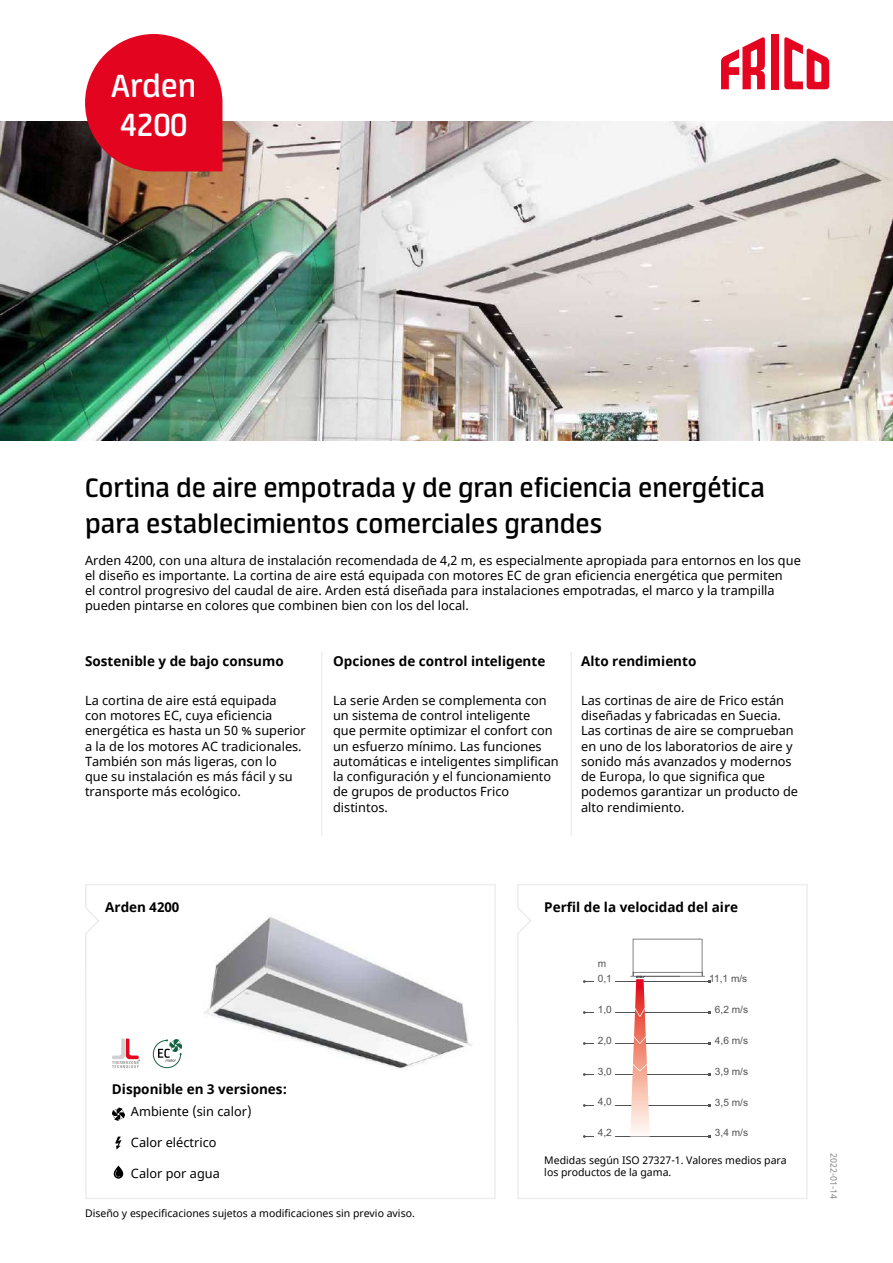
<style>
.page{position:relative;width:893px;height:1263px;background:#fff}
.page>*{position:absolute;margin:0;border:0;box-sizing:border-box;transform-origin:0 0}
.t1{font:600 36px/39px "Neuron";color:#fff}
.t2{font:600 30px/36px "Neuron";color:#000}
.t3{font:700 13.5px "Noto Sans";color:#000}
.t4{font:12.75px/15.3px "Noto Sans";color:#000}
.t5{font:10.5px/12.6px "Noto Sans";color:#000}
.t6{font:10.2px "Arial";color:#525251}
.t7{font:9px "Noto Sans";color:#878787}
</style>
<div class="page">
<img style="left:0;top:121px;width:893px;height:319px">
<svg style="left:85px;top:884px;width:411px;height:315px"></svg>
<img style="left:204px;top:909px;width:269px;height:170px">
<svg style="left:85px;top:34px;width:137px;height:137px"></svg>
<svg style="left:112px;top:1038px;width:28px;height:30px"></svg>
<svg style="left:153px;top:1039px;width:29px;height:29px"></svg>
<svg style="left:112px;top:1107px;width:13px;height:14px"></svg>
<svg style="left:115px;top:1136px;width:7px;height:13px"></svg>
<svg style="left:114px;top:1165px;width:9px;height:14px"></svg>
<hr style="left:321px;top:652px;width:1px;height:184px;background:#ededed">
<hr style="left:570px;top:652px;width:2px;height:184px;background:#ededed">
<svg style="left:517px;top:884px;width:291px;height:315px"></svg>
<div style="left:771px;top:34px;width:7px;height:55px;background:#e40520"></div>
<svg style="left:784px;top:37px;width:45px;height:52px"></svg>
<svg style="left:721px;top:37px;width:44px;height:52px"></svg>
<h1 class="t1" style="left:111px;top:66px;width:86px">Arden<br>4200</h1>
<h2 class="t2" style="left:85px;top:469px;width:681px">Cortina de aire empotrada y de gran eficiencia energética para establecimientos comerciales grandes</h2>
<p class="t4" style="left:85px;top:553px;width:717px">Arden 4200, con una altura de instalación recomendada de 4,2 m, es especialmente apropiada para entornos en los que el diseño es importante. La cortina de aire está equipada con motores EC de gran eficiencia energética que permiten<br>el control progresivo del caudal de aire. Arden está diseñada para instalaciones empotradas, el marco y la trampilla pueden pintarse en colores que combinen bien con los del local.</p>
<p class="t3" style="left:85px;top:652px;width:200px">Sostenible y de bajo consumo</p>
<p class="t3" style="left:333px;top:652px;width:214px">Opciones de control inteligente</p>
<p class="t3" style="left:581px;top:652px;width:117px">Alto rendimiento</p>
<p class="t4" style="left:333px;top:693px;width:227px">La serie Arden se complementa con un sistema de control inteligente<br>que permite optimizar el confort con un esfuerzo mínimo. Las funciones automáticas e inteligentes simplifican la configuración y el funcionamiento de grupos de productos Frico distintos.</p>
<p class="t4" style="left:581px;top:693px;width:218px">Las cortinas de aire de Frico están diseñadas y fabricadas en Suecia.<br>Las cortinas de aire se comprueban en uno de los laboratorios de aire y sonido más avanzados y modernos de Europa, lo que significa que podemos garantizar un producto de alto rendimiento.</p>
<p class="t4" style="left:85px;top:693px;width:222px">La cortina de aire está equipada<br>con motores EC, cuya eficiencia energética es hasta un 50 % superior a la de los motores AC tradicionales.<br>También son más ligeras, con lo<br>que su instalación es más fácil y su transporte más ecológico.</p>
<p class="t3" style="left:105px;top:897px;width:76px">Arden 4200</p>
<p class="t3" style="left:112px;top:1079px;width:177px">Disponible en 3 versiones:</p>
<p class="t4" style="left:131px;top:1104px;width:122px">Ambiente (sin calor)</p>
<p class="t4" style="left:131px;top:1135px;width:87px">Calor eléctrico</p>
<p class="t4" style="left:131px;top:1166px;width:90px">Calor por agua</p>
<p class="t5" style="left:85px;top:1207px;width:331px">Diseño y especificaciones sujetos a modificaciones sin previo aviso.</p>
<p class="t3" style="left:544px;top:897px;width:195px">Perfil de la velocidad del aire</p>
<p class="t6" style="left:598px;top:956px;width:10px">m</p>
<p class="t6" style="left:598px;top:971px;width:16px">0,1</p>
<p class="t6" style="left:598px;top:1002px;width:16px">1,0</p>
<p class="t6" style="left:598px;top:1033px;width:16px">2,0</p>
<p class="t6" style="left:709px;top:971px;width:40px">11,1 m/s</p>
<p class="t6" style="left:715px;top:1002px;width:35px">6,2 m/s</p>
<p class="t6" style="left:715px;top:1033px;width:35px">4,6 m/s</p>
<p class="t6" style="left:598px;top:1064px;width:16px">3,0</p>
<p class="t6" style="left:715px;top:1064px;width:35px">3,9 m/s</p>
<p class="t6" style="left:598px;top:1095px;width:16px">4,0</p>
<p class="t6" style="left:598px;top:1126px;width:16px">4,2</p>
<p class="t6" style="left:715px;top:1095px;width:35px">3,5 m/s</p>
<p class="t6" style="left:715px;top:1126px;width:35px">3,4 m/s</p>
<p class="t5" style="left:544px;top:1154px;width:244px">Medidas según ISO 27327-1. Valores medios para los productos de la gama.</p>
<p class="t7" style="left:840px;top:1153px;width:47px;rotate:90deg">2022-01-14</p>
</div>
